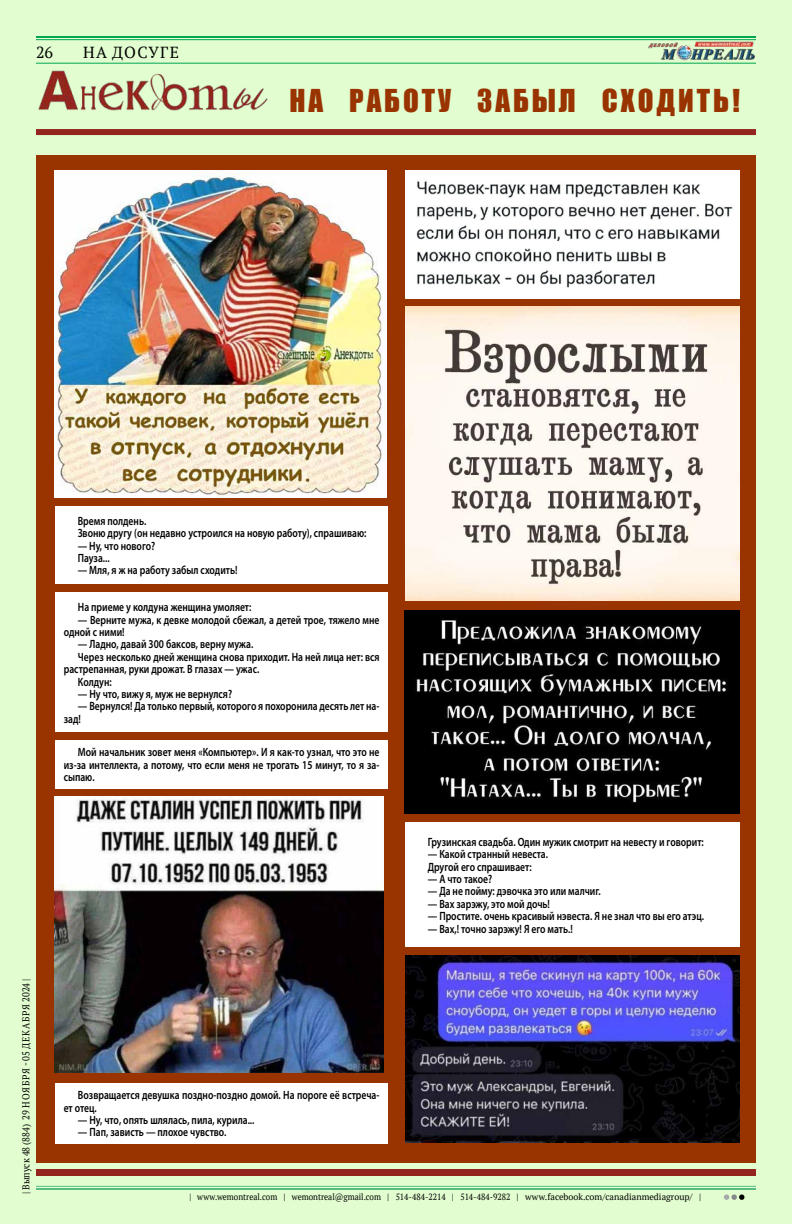
<style>
.page{position:relative;width:792px;height:1224px;background:#e2fdcf}
.page>*{position:absolute;margin:0;border:0;box-sizing:border-box;transform-origin:0 0}
.t1{font:29px "Impact";letter-spacing:.1em;color:#930}
.t2{font:16px "PT Serif";letter-spacing:.08em;color:#000}
.t3{font:600 12px/12.4px "Myriad Pro";color:#000;scale:.8 1}
.t4{font:10px "PT Serif";color:#000;scale:.9 1}
.t5{font:9px "PT Serif";color:#000;scale:.9 1}
</style>
<div class="page">
<img style="left:648px;top:41px;width:107px;height:20px">
<hr style="left:36px;top:63px;width:720px;height:1px;background:#00a651">
<hr style="left:36px;top:1186px;width:720px;height:1px;background:#57bd84">
<hr style="left:36px;top:1188px;width:720px;height:2px;background:#57bd84">
<hr style="left:36px;top:36px;width:720px;height:2px;background:#00a651">
<hr style="left:36px;top:39px;width:720px;height:1px;background:#00a651">
<svg style="left:724px;top:1194px;width:20px;height:6px"></svg>
<div style="left:36px;top:155px;width:720px;height:1008px;background:#930"></div>
<img style="left:38px;top:70px;width:230px;height:41px">
<div style="left:36px;top:1169px;width:720px;height:7px;background:#94251e"></div>
<div style="left:36px;top:129px;width:720px;height:6px;background:#94251e"></div>
<div style="left:55px;top:506px;width:333px;height:78px;background:#fff"></div>
<div style="left:55px;top:593px;width:333px;height:139px;background:#fff"></div>
<div style="left:55px;top:740px;width:333px;height:48px;background:#fff"></div>
<div style="left:55px;top:1083px;width:333px;height:61px;background:#fff"></div>
<div style="left:405px;top:822px;width:335px;height:125px;background:#fff"></div>
<img style="left:55px;top:170px;width:332px;height:328px">
<img style="left:405px;top:170px;width:335px;height:129px">
<img style="left:405px;top:306px;width:335px;height:295px">
<img style="left:404px;top:610px;width:335px;height:203px">
<img style="left:55px;top:797px;width:328px;height:276px">
<img style="left:405px;top:956px;width:335px;height:186px">
<h2 class="t2" style="left:36px;top:42px;width:19px">26</h2>
<h2 class="t2" style="left:83px;top:42px;width:97px">НА ДОСУГЕ</h2>
<h1 class="t1" style="left:290px;top:78px;width:452px">НА РАБОТУ ЗАБЫЛ СХОДИТЬ!</h1>
<p class="t4" style="left:20px;top:1194px;width:241px;rotate:-90deg">| Выпуск 48 (884) 29 НОЯБРЯ - 05 ДЕКАБРЯ 2024 |</p>
<p class="t3" style="left:78px;top:514px;width:363px">Время полдень.<br>Звоню другу (он недавно устроился на новую работу), спрашиваю:</p>
<p class="t3" style="left:78px;top:539px;width:99px">— Ну, что нового?<br>Пауза...</p>
<p class="t3" style="left:78px;top:564px;width:201px">— Мля, я ж на работу забыл сходить!</p>
<p class="t3" style="left:78px;top:601px;width:218px">На приеме у колдуна женщина умоляет:</p>
<p class="t3" style="left:64px;top:613px;width:396px;text-indent:14px">— Верните мужа, к девке молодой сбежал, а детей трое, тяжело мне одной с ними!</p>
<p class="t3" style="left:78px;top:638px;width:221px">— Ладно, давай 300 баксов, верну мужа.</p>
<p class="t3" style="left:78px;top:650px;width:379px">Через несколько дней женщина снова приходит. На ней лица нет: вся</p>
<p class="t3" style="left:64px;top:663px;width:246px">растрепанная, руки дрожат. В глазах — ужас.</p>
<p class="t3" style="left:78px;top:675px;width:44px">Колдун:</p>
<p class="t3" style="left:78px;top:687px;width:194px">— Ну что, вижу я, муж не вернулся?</p>
<p class="t3" style="left:64px;top:700px;width:396px;text-indent:14px">— Вернулся! Да только первый, которого я похоронила десять лет на&shy;зад!</p>
<p class="t3" style="left:64px;top:746px;width:396px;text-align:justify;text-indent:14px">Мой начальник зовет меня «Компьютер». И я как-то узнал, что это не из-за интеллекта, а потому, что если меня не трогать 15 минут, то я за&shy;сыпаю.</p>
<p class="t3" style="left:428px;top:835px;width:347px">Грузинская свадьба. Один мужик смотрит на невесту и говорит:</p>
<p class="t3" style="left:428px;top:848px;width:152px">— Какой странный невеста.<br>Другой его спрашивает:</p>
<p class="t3" style="left:428px;top:872px;width:82px">— А что такое?</p>
<p class="t3" style="left:428px;top:885px;width:218px">— Да не пойму: дэвочка это или малчиг.</p>
<p class="t3" style="left:428px;top:897px;width:154px">— Вах зарэжу, это мой дочь!</p>
<p class="t3" style="left:428px;top:910px;width:347px">— Простите. очень красивый нэвеста. Я не знал что вы его атэц.</p>
<p class="t3" style="left:428px;top:922px;width:183px">— Вах,! точно зарэжу! Я его мать.!</p>
<p class="t3" style="left:64px;top:1089px;width:396px;text-indent:14px">Возвращается девушка поздно-поздно домой. На пороге её встреча&shy;ет отец.</p>
<p class="t3" style="left:78px;top:1113px;width:222px">— Ну, что, опять шлялась, пила, курила...</p>
<p class="t3" style="left:78px;top:1126px;width:187px">— Пап, зависть — плохое чувство.</p>
<p class="t5" style="left:190px;top:1191px;width:570px">| www.wemontreal.com | wemontreal@gmail.com | 514-484-2214 | 514-484-9282 | www.facebook.com/canadianmediagroup/ |</p>
</div>
